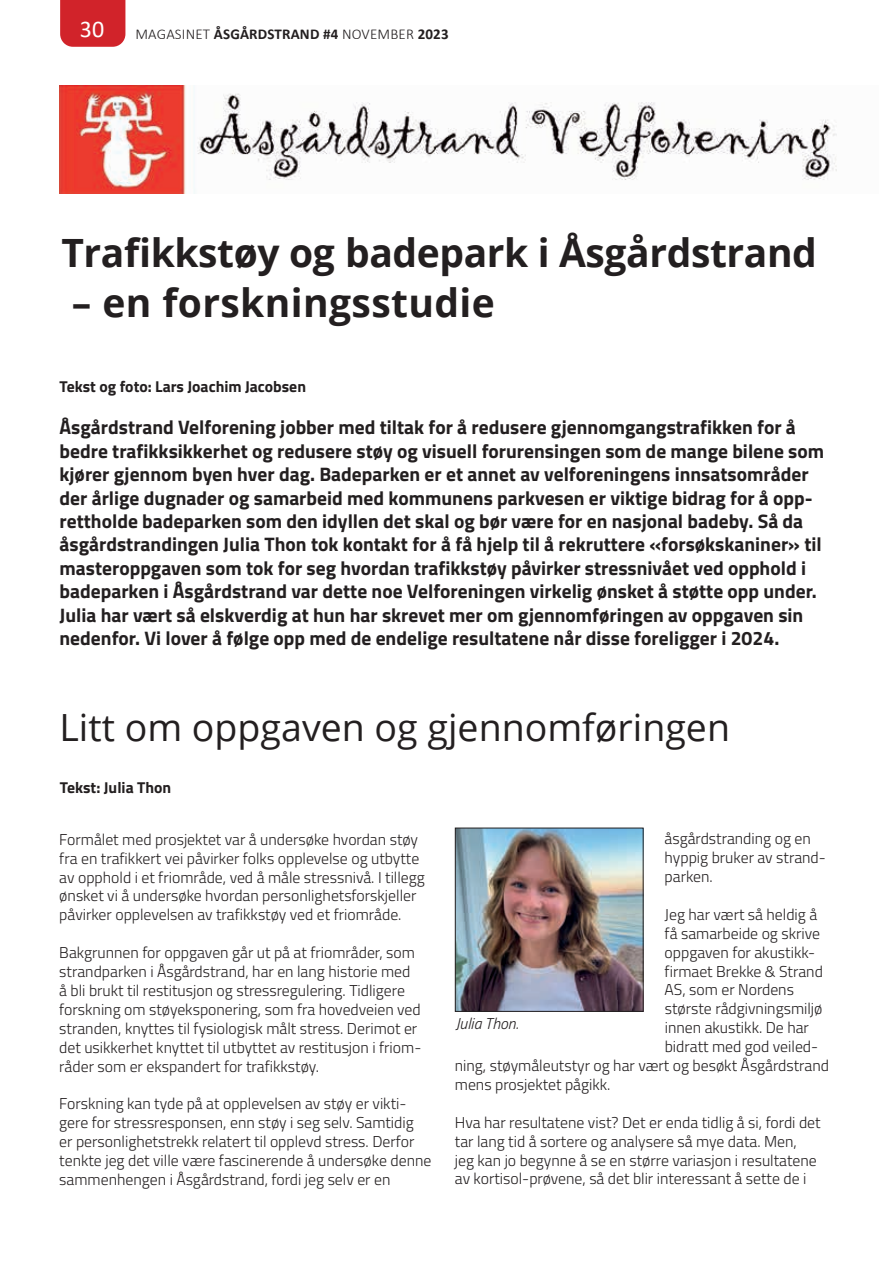
<style>
.page{position:relative;width:893px;height:1263px;background:#fff}
.page>*{position:absolute;margin:0;border:0;box-sizing:border-box;transform-origin:0 0}
.t1{font:700 39px "Open Sans";letter-spacing:-.01em;color:#231f20}
.t2{font:700 39px "Open Sans";letter-spacing:.01em;color:#231f20}
.t3{font:37.5px "Open Sans";color:#231f20}
.t4{font:24px "Calibri";color:#fff}
.t5{font:700 19.5px/23.4px "Titillium Web";color:#231f20}
.t6{font:300 15.75px/18.9px "Titillium Web";color:#231f20}
.t7{font:700 15.75px "Titillium Web";color:#231f20}
.t8{font:italic 300 15.75px "Titillium Web";color:#231f20}
.t9{font:700 15px "Calibri";letter-spacing:.01em;color:#231f20}
.s1{font-weight:300}
</style>
<div class="page">
<div style="left:60px;top:0;width:65px;height:47px;background:#d1232a"></div>
<img style="left:60px;top:85px;width:777px;height:109px">
<img style="left:457px;top:830px;width:184px;height:179px">
<div style="left:455px;top:828px;width:188px;height:183px;border:1px solid #231f20"></div>
<h3 class="t4" style="left:80px;top:13px;width:26px">30</h3>
<p class="t9" style="left:135px;top:23px;width:315px"><span class="s1">MAGASINET</span> ÅSGÅRDSTRAND #4 <span class="s1">NOVEMBER</span> 2023</p>
<h1 class="t1" style="left:61px;top:225px;width:757px">Trafikkstøy og badepark i Åsgårdstrand</h1>
<h1 class="t2" style="left:72px;top:275px;width:424px">– en forskningsstudie</h1>
<p class="t7" style="left:60px;top:374px;width:248px">Tekst og foto: Lars Joachim Jacobsen</p>
<p class="t5" style="left:60px;top:415px;width:766px">Åsgårdstrand Velforening jobber med tiltak for å redusere gjennomgangstrafikken for å bedre trafikksikkerhet og redusere støy og visuell forurensingen som de mange bilene som kjører gjennom byen hver dag. Badeparken er et annet av velforeningens innsatsområder der årlige dugnader og samarbeid med kommunens parkvesen er viktige bidrag for å opp&shy;rettholde badeparken som den idyllen det skal og bør være for en nasjonal badeby. Så da åsgårdstrandingen Julia Thon tok kontakt for å få hjelp til å rekruttere «forsøkskaniner» til masteroppgaven som tok for seg hvordan trafikkstøy påvirker stressnivået ved opphold i badeparken i Åsgårdstrand var dette noe Velforeningen virkelig ønsket å støtte opp under.<br>Julia har vært så elskverdig at hun har skrevet mer om gjennomføringen av oppgaven sin nedenfor. Vi lover å følge opp med de endelige resultatene når disse foreligger i 2024.</p>
<h2 class="t3" style="left:60px;top:701px;width:672px">Litt om oppgaven og gjennomføringen</h2>
<p class="t7" style="left:60px;top:776px;width:113px">Tekst: Julia Thon</p>
<p class="t6" style="left:59px;top:829px;width:367px">Formålet med prosjektet var å undersøke hvordan støy fra en trafikkert vei påvirker folks opplevelse og utbytte av opphold i et friområde, ved å måle stressnivå. I tillegg ønsket vi å undersøke hvordan personlighetsforskjeller påvirker opplevelsen av trafikkstøy ved et friområde.</p>
<p class="t6" style="left:59px;top:942px;width:364px">Bakgrunnen for oppgaven går ut på at friområder, som strandparken i Åsgårdstrand, har en lang historie med å bli brukt til restitusjon og stressregulering. Tidligere forskning om støyeksponering, som fra hovedveien ved stranden, knyttes til fysiologisk målt stress. Derimot er det usikkerhet knyttet til utbyttet av restitusjon i friom&shy;råder som er ekspandert for trafikkstøy.</p>
<p class="t6" style="left:59px;top:1093px;width:374px">Forskning kan tyde på at opplevelsen av støy er vikti&shy;gere for stressresponsen, enn støy i seg selv. Samtidig<br>er personlighetstrekk relatert til opplevd stress. Derfor tenkte jeg det ville være fascinerende å undersøke denne sammenhengen i Åsgårdstrand, fordi jeg selv er en</p>
<p class="t6" style="left:665px;top:828px;width:163px">åsgårdstranding og en hyppig bruker av strand&shy;parken.</p>
<p class="t6" style="left:665px;top:904px;width:154px">Jeg har vært så heldig å</p>
<p class="t6" style="left:665px;top:923px;width:157px">få samarbeide og skrive</p>
<p class="t6" style="left:665px;top:942px;width:152px">oppgaven for akustikk-</p>
<p class="t6" style="left:665px;top:961px;width:160px">firmaet Brekke &amp; Strand</p>
<p class="t6" style="left:665px;top:980px;width:131px">AS, som er Nordens</p>
<p class="t6" style="left:665px;top:999px;width:159px">største rådgivningsmiljø</p>
<p class="t6" style="left:665px;top:1017px;width:146px">innen akustikk. De har</p>
<p class="t6" style="left:665px;top:1036px;width:155px">bidratt med god veiled-</p>
<p class="t6" style="left:455px;top:1055px;width:376px">ning, støymåleutstyr og har vært og besøkt Åsgårdstrand</p>
<p class="t6" style="left:455px;top:1074px;width:157px">mens prosjektet pågikk.</p>
<p class="t6" style="left:455px;top:1112px;width:367px">Hva har resultatene vist? Det er enda tidlig å si, fordi det tar lang tid å sortere og analysere så mye data. Men,<br>jeg kan jo begynne å se en større variasjon i resultatene av kortisol-prøvene, så det blir interessant å sette de i</p>
<p class="t8" style="left:455px;top:1012px;width:64px">Julia Thon.</p>
</div>
